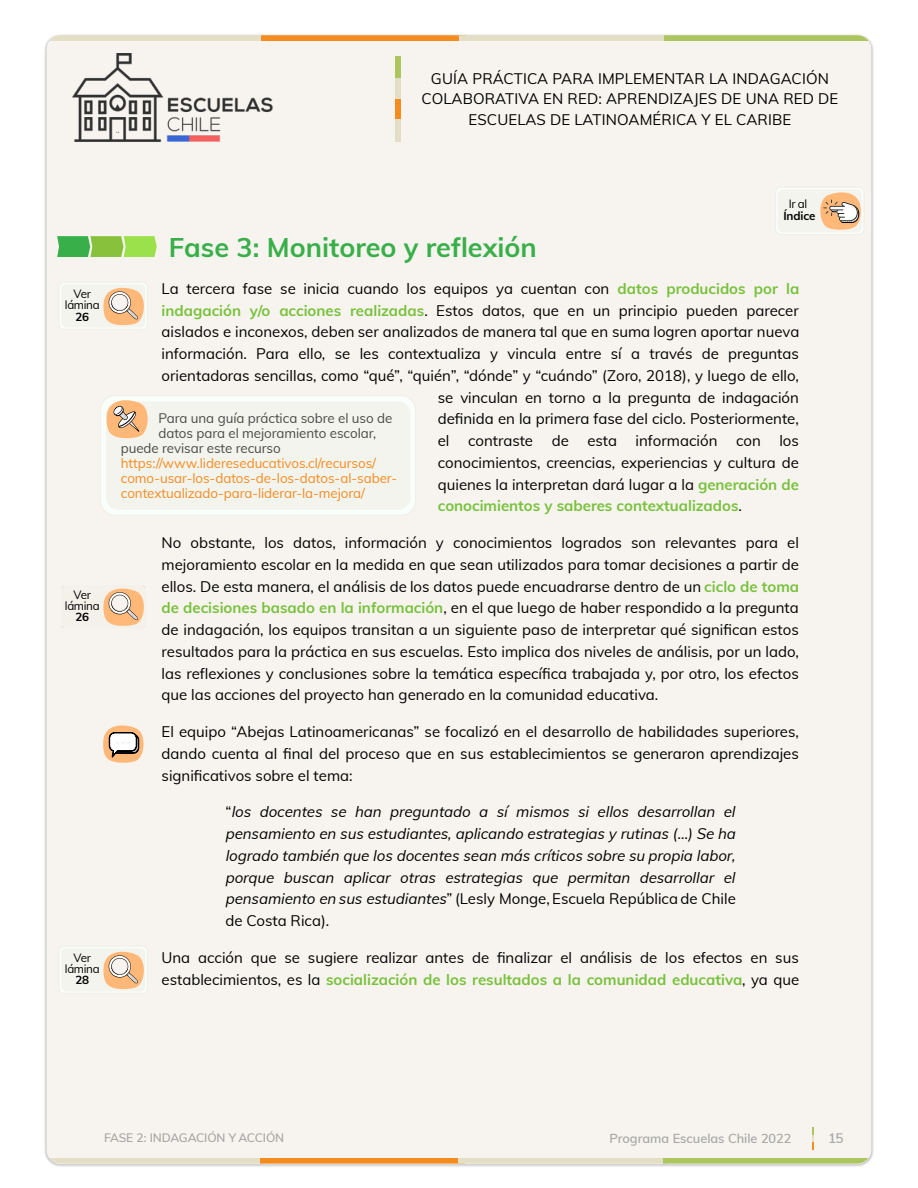
<style>
.page{position:relative;width:918px;height:1188px;background:#fff}
.page>*{position:absolute;margin:0;border:0;box-sizing:border-box;transform-origin:0 0}
.t1{font:700 27px "Muli";color:#38af49}
.t2{font:15px/21.8px "Muli";color:#000;text-align:justify}
.t3{font:italic 15px/21.8px "Muli";color:#000;text-align:justify}
.t4{font:700 15px "Muli";color:#78c13c}
.t5{font:13.5px/15px "Muli";letter-spacing:-.005em;color:#f68b1e}
.t6{font:13.5px "Muli";letter-spacing:-.005em;color:#494949}
.t7{font:600 13.5px "Muli";color:#a7a7a7}
.t8{font:600 12.75px "Muli";color:#a7a7a7}
.t9{font:600 12px "Muli";letter-spacing:-.01em;color:#a7a7a7}
.t10{font:11.7px/11.1px "Muli";letter-spacing:-.03em;color:#000;text-align:center}
.t11{font:700 11.7px "Muli";letter-spacing:-.01em;color:#000}
.s1{font-weight:700;color:#78c13c}
.s2{font-weight:400;color:#000}
.s3{font-style:normal}
</style>
<div class="page">
<div style="left:46px;top:35px;width:826px;height:1129px;background:#f7f4ef;border-radius:14px"></div>
<div style="left:46px;top:35px;width:220px;height:5px;background:#e3dec6"></div>
<div style="left:261px;top:35px;width:204px;height:5px;background:#f68b1e"></div>
<div style="left:459px;top:35px;width:211px;height:5px;background:#e3dec6"></div>
<div style="left:664px;top:35px;width:208px;height:5px;background:#acc55e"></div>
<div style="left:46px;top:1159px;width:219px;height:5px;background:#e3dec6"></div>
<div style="left:260px;top:1159px;width:205px;height:5px;background:#f68b1e"></div>
<div style="left:458px;top:1159px;width:211px;height:5px;background:#e3dec6"></div>
<div style="left:663px;top:1159px;width:208px;height:5px;background:#acc55e"></div>
<div style="left:396px;top:119px;width:5px;height:22px;background:#e3dec6"></div>
<div style="left:396px;top:98px;width:5px;height:21px;background:#f68b1e"></div>
<div style="left:396px;top:78px;width:5px;height:21px;background:#e3dec6"></div>
<div style="left:396px;top:57px;width:5px;height:21px;background:#acc55e"></div>
<img style="left:72px;top:53px;width:201px;height:88px">
<svg style="left:812px;top:1127px;width:2px;height:23px"></svg>
<svg style="left:103px;top:725px;width:41px;height:38px"></svg>
<svg style="left:103px;top:588px;width:41px;height:38px"></svg>
<svg style="left:60px;top:947px;width:86px;height:45px"></svg>
<svg style="left:101px;top:397px;width:314px;height:117px"></svg>
<svg style="left:60px;top:283px;width:86px;height:45px"></svg>
<svg style="left:57px;top:236px;width:100px;height:21px;background:#7dc952"></svg>
<svg style="left:777px;top:188px;width:86px;height:45px"></svg>
<p class="t2" style="left:421px;top:68px;width:419px;line-height:20.5px;text-align:center">GUÍA PRÁCTICA PARA IMPLEMENTAR LA INDAGACIÓN<br>COLABORATIVA EN RED: APRENDIZAJES DE UNA RED DE<br>ESCUELAS DE LATINOAMÉRICA Y EL CARIBE</p>
<p class="t10" style="left:65px;top:288px;width:36px">Ver lámina</p>
<p class="t11" style="left:75px;top:309px;width:15px">26</p>
<p class="t10" style="left:65px;top:589px;width:36px">Ver lámina</p>
<p class="t11" style="left:75px;top:610px;width:15px">26</p>
<p class="t10" style="left:65px;top:952px;width:36px">Ver lámina</p>
<p class="t11" style="left:75px;top:973px;width:15px">28</p>
<p class="t10" style="left:789px;top:198px;width:20px">Ir al</p>
<p class="t11" style="left:783px;top:208px;width:34px">Índice</p>
<h1 class="t1" style="left:169px;top:230px;width:369px">Fase 3: Monitoreo y reflexión</h1>
<p class="t2" style="left:162px;top:277px;width:639px">La tercera fase se inicia cuando los equipos ya cuentan con <span class="s1">datos producidos por la</span></p>
<p class="t2" style="left:162px;top:299px;width:639px"><span class="s1">indagación y/o acciones realizadas</span>. Estos datos, que en un principio pueden parecer</p>
<p class="t2" style="left:162px;top:321px;width:639px">aislados e inconexos, deben ser analizados de manera tal que en suma logren aportar nueva</p>
<p class="t2" style="left:162px;top:343px;width:639px">información. Para ello, se les contextualiza y vincula entre sí a través de preguntas</p>
<p class="t2" style="left:162px;top:364px;width:639px">orientadoras sencillas, como “qué”, “quién”, “dónde” y “cuándo” (Zoro, 2018), y luego de ello,</p>
<p class="t2" style="left:438px;top:386px;width:363px">se vinculan en torno a la pregunta de indagación</p>
<p class="t2" style="left:438px;top:408px;width:363px">definida en la primera fase del ciclo. Posteriormente,</p>
<p class="t2" style="left:438px;top:430px;width:363px">el contraste de esta información con los</p>
<p class="t2" style="left:438px;top:451px;width:363px">conocimientos, creencias, experiencias y cultura de</p>
<p class="t2" style="left:438px;top:473px;width:363px">quienes la interpretan dará lugar a la <span class="s1">generación de</span></p>
<p class="t4" style="left:438px;top:496px;width:306px">conocimientos y saberes contextualizados<span class="s2">.</span></p>
<p class="t2" style="left:162px;top:532px;width:639px">No obstante, los datos, información y conocimientos logrados son relevantes para el mejoramiento escolar en la medida en que sean utilizados para tomar decisiones a partir de ellos. De esta manera, el análisis de los datos puede encuadrarse dentro de un <span class="s1">ciclo de toma de decisiones basado en la información</span>, en el que luego de haber respondido a la pregunta de indagación, los equipos transitan a un siguiente paso de interpretar qué significan estos resultados para la práctica en sus escuelas. Esto implica dos niveles de análisis, por un lado, las reflexiones y conclusiones sobre la temática específica trabajada y, por otro, los efectos que las acciones del proyecto han generado en la comunidad educativa.</p>
<p class="t2" style="left:162px;top:721px;width:639px">El equipo “Abejas Latinoamericanas” se focalizó en el desarrollo de habilidades superiores, dando cuenta al final del proceso que en sus establecimientos se generaron aprendizajes significativos sobre el tema:</p>
<p class="t3" style="left:225px;top:801px;width:514px"><span class="s3">“</span>los docentes se han preguntado a sí mismos si ellos desarrollan el pensamiento en sus estudiantes, aplicando estrategias y rutinas <span class="s3">(…)</span> Se ha logrado también que los docentes sean más críticos sobre su propia labor, porque buscan aplicar otras estrategias que permitan desarrollar el pensamiento ensus estudiantes<span class="s3">” (Lesly Monge, Escuela República de Chile de Costa Rica).</span></p>
<p class="t2" style="left:162px;top:946px;width:639px">Una acción que se sugiere realizar antes de finalizar el análisis de los efectos en sus establecimientos, es la <span class="s1">socialización de los resultados a la comunidad educativa</span>, ya que</p>
<p class="t6" style="left:158px;top:410px;width:235px">Para una guía práctica sobre el uso de</p>
<p class="t6" style="left:158px;top:425px;width:219px">datos para el mejoramiento escolar,</p>
<p class="t6" style="left:121px;top:440px;width:161px">puede revisar este recurso</p>
<p class="t5" style="left:121px;top:456px;width:278px">https://www.lidereseducativos.cl/recursos/ como-usar-los-datos-de-los-datos-al-saber&shy;contextualizado-para-liderar-la-mejora/</p>
<p class="t9" style="left:104px;top:1130px;width:182px">FASE 2: INDAGACIÓN Y ACCIÓN</p>
<p class="t8" style="left:610px;top:1130px;width:184px">Programa Escuelas Chile 2022</p>
<p class="t7" style="left:828px;top:1130px;width:17px">15</p>
</div>
